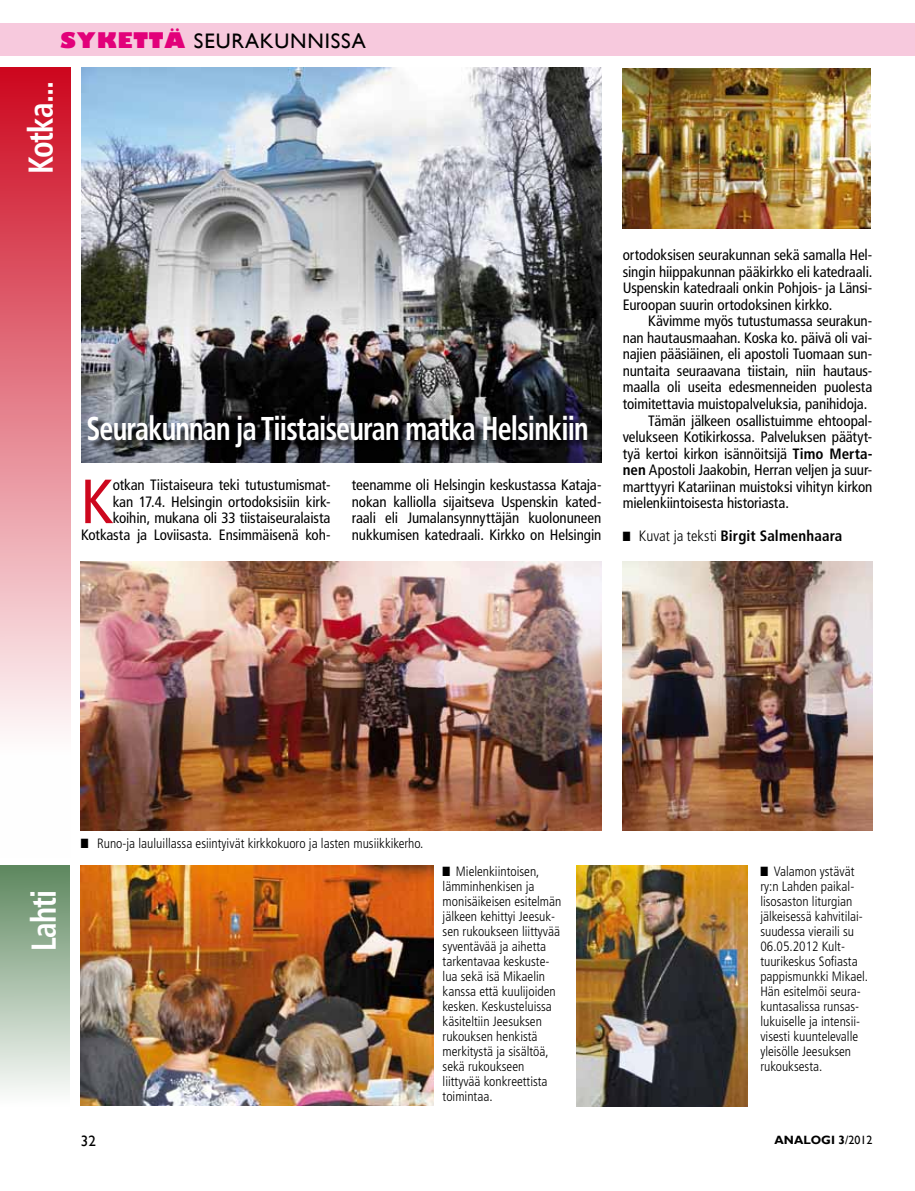
<style>
.page{position:relative;width:915px;height:1191px;background:#fff}
.page>*{position:absolute;margin:0;border:0;box-sizing:border-box;transform-origin:0 0}
.t1{font:condensed 62.25px "Frutiger";color:#cd071e}
.t2{font:700 condensed 34.5px "Frutiger";letter-spacing:-.03em;color:#fff;scale:.9 1}
.t3{font:700 condensed 33px "Frutiger";letter-spacing:-.03em;color:#fff;scale:.85 1}
.t4{font:21px "Gill Sans";color:#000}
.t5{font:condensed 15px/16.5px "Frutiger";letter-spacing:-.01em;color:#000;text-align:justify}
.t6{font:700 condensed 15px "Frutiger";letter-spacing:.01em;color:#000}
.t7{font:15px "Gill Sans";color:#000}
.t8{font:300 condensed 13.5px/15px "Frutiger";color:#000}
.t9{font:700 12px "Gill Sans";color:#000}
.s1{font-weight:800;color:#e2007a}
.s2{font-weight:700}
.s3{font-weight:300}
.s4{font-weight:400}
</style>
<div class="page">
<div style="left:0;top:67px;width:71px;height:790px;background:linear-gradient(to bottom,#cd0a21,#fff)"></div>
<div style="left:0;top:23px;width:914px;height:33px;background:#f7c9dd"></div>
<div style="left:0;top:866px;width:70px;height:241px;background:linear-gradient(to bottom,#5e885f,#fefffe)"></div>
<img style="left:81px;top:67px;width:520px;height:395px">
<img style="left:622px;top:68px;width:248px;height:161px">
<img style="left:81px;top:561px;width:520px;height:269px">
<img style="left:622px;top:561px;width:250px;height:270px">
<svg style="left:89px;top:416px;width:508px;height:41px;background:#27292e"></svg>
<img style="left:81px;top:866px;width:352px;height:240px">
<img style="left:576px;top:865px;width:171px;height:241px">
<h3 class="t4" style="left:61px;top:28px;width:148px"><span class="s1">Sykettä</span> SEURAKUNNISSA</h3>
<h2 class="t2" style="left:20px;top:174px;width:105px;rotate:-90deg">Kotka...</h2>
<h3 class="t3" style="left:86px;top:409px;width:592px">Seurakunnan ja Tiistaiseuran matka Helsinkiin</h3>
<p class="t5" style="left:351px;top:477px;width:251px">teenamme oli Helsingin keskustassa Kataja&shy;nokan kalliolla sijaitseva Uspenskin kated&shy;raali eli Jumalansynnyttäjän kuolonuneen nukkumisen katedraali. Kirkko on Helsingin</p>
<p class="t5" style="left:81px;top:477px;width:251px;text-align:right">otkan Tiistaiseura teki tutustumismat-<br>kan 17.4. Helsingin ortodoksisiin kirk&shy;koihin, mukana oli 33 tiistaiseuralaista Kotkasta ja Loviisasta. Ensimmäisenä koh-</p>
<h1 class="t1" style="left:81px;top:465px;width:34px">K</h1>
<p class="t5" style="left:622px;top:247px;width:251px">ortodoksisen seurakunnan sekä samalla Hel&shy;singin hiippakunnan pääkirkko eli katedraali.<br>Uspenskin katedraali onkin Pohjois- ja Länsi-Euroopan suurin ortodoksinen kirkko.</p>
<p class="t5" style="left:648px;top:313px;width:225px">Kävimme myös tutustumassa seurakun-</p>
<p class="t5" style="left:622px;top:330px;width:251px">nan hautausmaahan. Koska ko. päivä oli vai-</p>
<p class="t5" style="left:622px;top:346px;width:251px">najien pääsiäinen, eli apostoli Tuomaan sun-</p>
<p class="t5" style="left:622px;top:363px;width:251px">nuntaita seuraavana tiistain, niin hautaus-</p>
<p class="t5" style="left:622px;top:379px;width:251px">maalla oli useita edesmenneiden puolesta</p>
<p class="t5" style="left:622px;top:396px;width:246px">toimitettavia muistopalveluksia, panihidoja.</p>
<p class="t5" style="left:648px;top:412px;width:225px">Tämän jälkeen osallistuimme ehtoopal-</p>
<p class="t5" style="left:622px;top:429px;width:251px">velukseen Kotikirkossa. Palveluksen päätyt-</p>
<p class="t5" style="left:622px;top:445px;width:251px">tyä kertoi kirkon isännöitsijä <span class="s2">Timo Merta-</span></p>
<p class="t5" style="left:622px;top:462px;width:251px"><span class="s2">nen</span> Apostoli Jaakobin, Herran veljen ja suur-</p>
<p class="t5" style="left:622px;top:478px;width:251px">marttyyri Katariinan muistoksi vihityn kirkon</p>
<p class="t5" style="left:622px;top:495px;width:168px">mielenkiintoisesta historiasta.</p>
<p class="t6" style="left:622px;top:527px;width:221px">■ <span class="s3">Kuvat ja teksti</span> Birgit Salmenhaara</p>
<h2 class="t2" style="left:24px;top:950px;width:69px;rotate:-90deg">Lahti</h2>
<p class="t8" style="left:81px;top:836px;width:344px">■ Runo-ja lauluillassa esiintyivät kirkkokuoro ja lasten musiikkikerho.</p>
<p class="t8" style="left:442px;top:864px;width:120px">■ Mielenkiintoisen, lämminhenkisen ja monisäikeisen esitelmän jälkeen kehittyi Jeesuk&shy;sen rukoukseen liittyvää syventävää ja aihetta tarkentavaa keskuste&shy;lua sekä isä Mikaelin kanssa että kuulijoiden kesken. Keskusteluissa käsiteltiin Jeesuksen rukouksen henkistä merkitystä ja sisältöä, sekä rukoukseen liittyvää konkreettista toimintaa.</p>
<p class="t8" style="left:760px;top:864px;width:109px">■ Valamon ystävät ry:n Lahden paikal&shy;lisosaston liturgian jälkeisessä kahvitilai&shy;suudessa vieraili su<br>06.05.2012 Kult&shy;tuurikeskus Sofiasta pappismunkki Mikael.<br>Hän esitelmöi seura&shy;kuntasalissa runsas&shy;lukuiselle ja intensii&shy;visesti kuuntelevalle yleisölle Jeesuksen rukouksesta.</p>
<p class="t7" style="left:81px;top:1132px;width:16px">32</p>
<p class="t9" style="left:774px;top:1132px;width:99px">ANALOGI 3<span class="s4">/2012</span></p>
</div>
